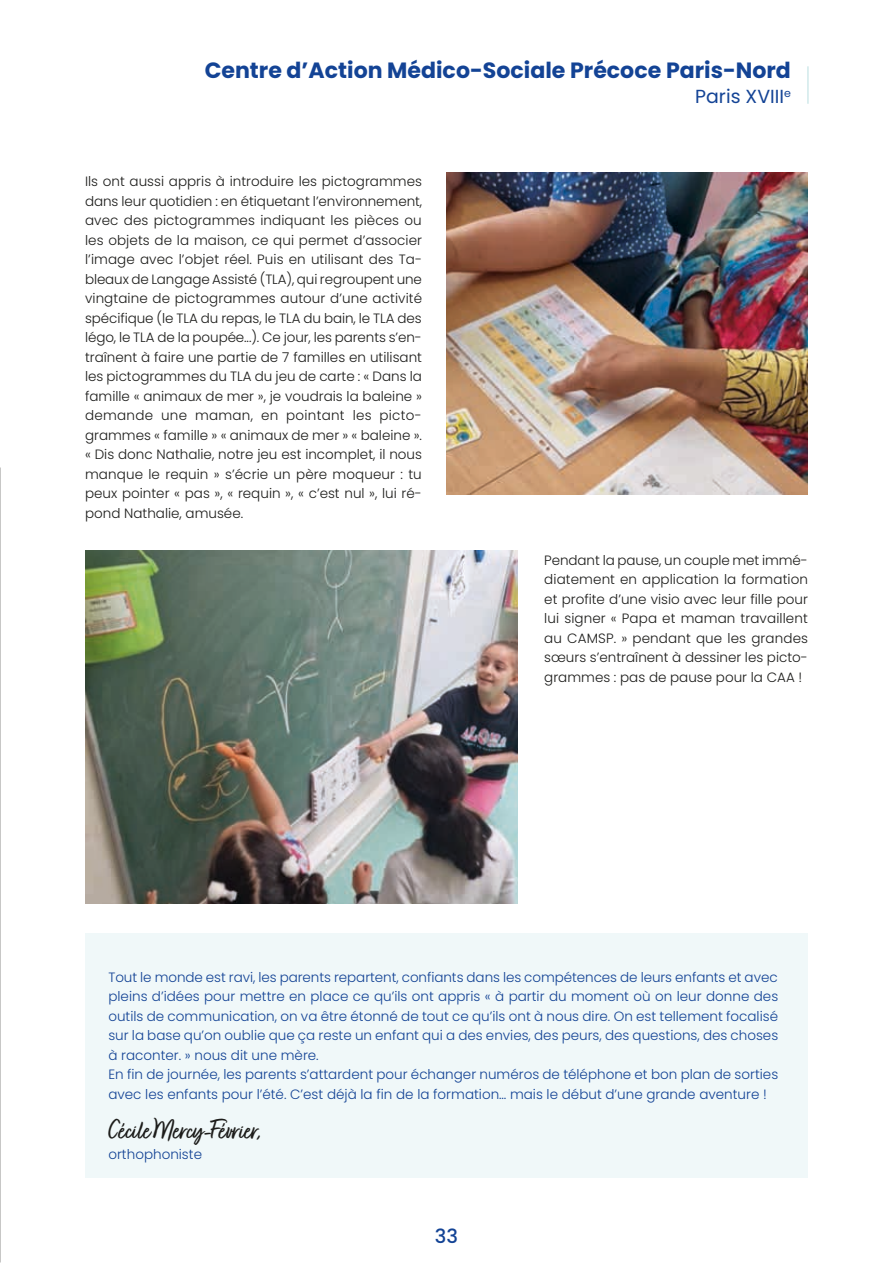
<style>
.page{position:relative;width:893px;height:1263px;background:#fff}
.page>*{position:absolute;margin:0;border:0;box-sizing:border-box;transform-origin:0 0}
.t1{font:31.5px "Fave Script Pro";letter-spacing:-.01em;color:#1d1d1b}
.t2{font:700 22.05px "Poppins";color:#134395}
.t3{font:500 19.5px "Poppins";color:#134395}
.t4{font:18.9px "Poppins";color:#134395}
.t5{font:300 13.5px/19.5px "Poppins";color:#1d1d1b;text-align:justify}
.t6{font:300 13.5px/19.5px "Poppins";color:#134395}
</style>
<div class="page">
<div style="left:85px;top:933px;width:723px;height:245px;background:#f0f8f9"></div>
<hr style="left:807px;top:66px;width:2px;height:38px;background:#d0e9ea">
<img style="left:446px;top:172px;width:362px;height:322px">
<img style="left:85px;top:550px;width:433px;height:353px">
<img style="left:0;top:468px;width:1px;height:795px">
<h2 class="t2" style="left:205px;top:58px;width:588px">Centre d’Action Médico-Sociale Précoce Paris-Nord</h2>
<h3 class="t4" style="left:695px;top:86px;width:97px">Paris XVIII<sup>e</sup></h3>
<p class="t5" style="left:85px;top:172px;width:339px">Ils ont aussi appris à introduire les pictogrammes dans leur quotidien : en étiquetant l’environnement, avec des pictogrammes indiquant les pièces ou les objets de la maison, ce qui permet d’associer l’image avec l’objet réel. Puis en utilisant des Ta&shy;bleaux de Langage Assisté (TLA), qui regroupent une vingtaine de pictogrammes autour d’une activité spécifique (le TLA du repas, le TLA du bain, le TLA des légo, le TLA de la poupée...). Ce jour, les parents s’en&shy;traînent à faire une partie de 7 familles en utilisant les pictogrammes du TLA du jeu de carte : « Dans la famille « animaux de mer », je voudrais la baleine » demande une maman, en pointant les picto&shy;grammes « famille » « animaux de mer » « baleine ». « Dis donc Nathalie, notre jeu est incomplet, il nous manque le requin » s’écrie un père moqueur : tu peux pointer « pas », « requin », « c’est nul », lui ré&shy;pond Nathalie, amusée.</p>
<p class="t5" style="left:544px;top:550px;width:265px">Pendant la pause, un couple met immé&shy;diatement en application la formation et profite d’une visio avec leur fille pour lui signer « Papa et maman travaillent au CAMSP. » pendant que les grandes sœurs s’entraînent à dessiner les picto&shy;grammes : pas de pause pour la CAA !</p>
<p class="t6" style="left:108px;top:967px;width:671px">Tout le monde est ravi, les parents repartent, confiants dans les compétences de leurs enfants et avec pleins d’idées pour mettre en place ce qu’ils ont appris « à partir du moment où on leur donne des outils de communication, on va être étonné de tout ce qu’ils ont à nous dire. On est tellement focalisé sur la base qu’on oublie que ça reste un enfant qui a des envies, des peurs, des questions, des choses à raconter. » nous dit une mère.<br>En fin de journée, les parents s’attardent pour échanger numéros de téléphone et bon plan de sorties avec les enfants pour l’été. C’est déjà la fin de la formation… mais le début d’une grande aventure !</p>
<h1 class="t1" style="left:108px;top:1113px;width:156px">Cécile Mercy-Février,</h1>
<p class="t6" style="left:108px;top:1144px;width:95px">orthophoniste</p>
<h3 class="t3" style="left:435px;top:1225px;width:25px">33</h3>
</div>
